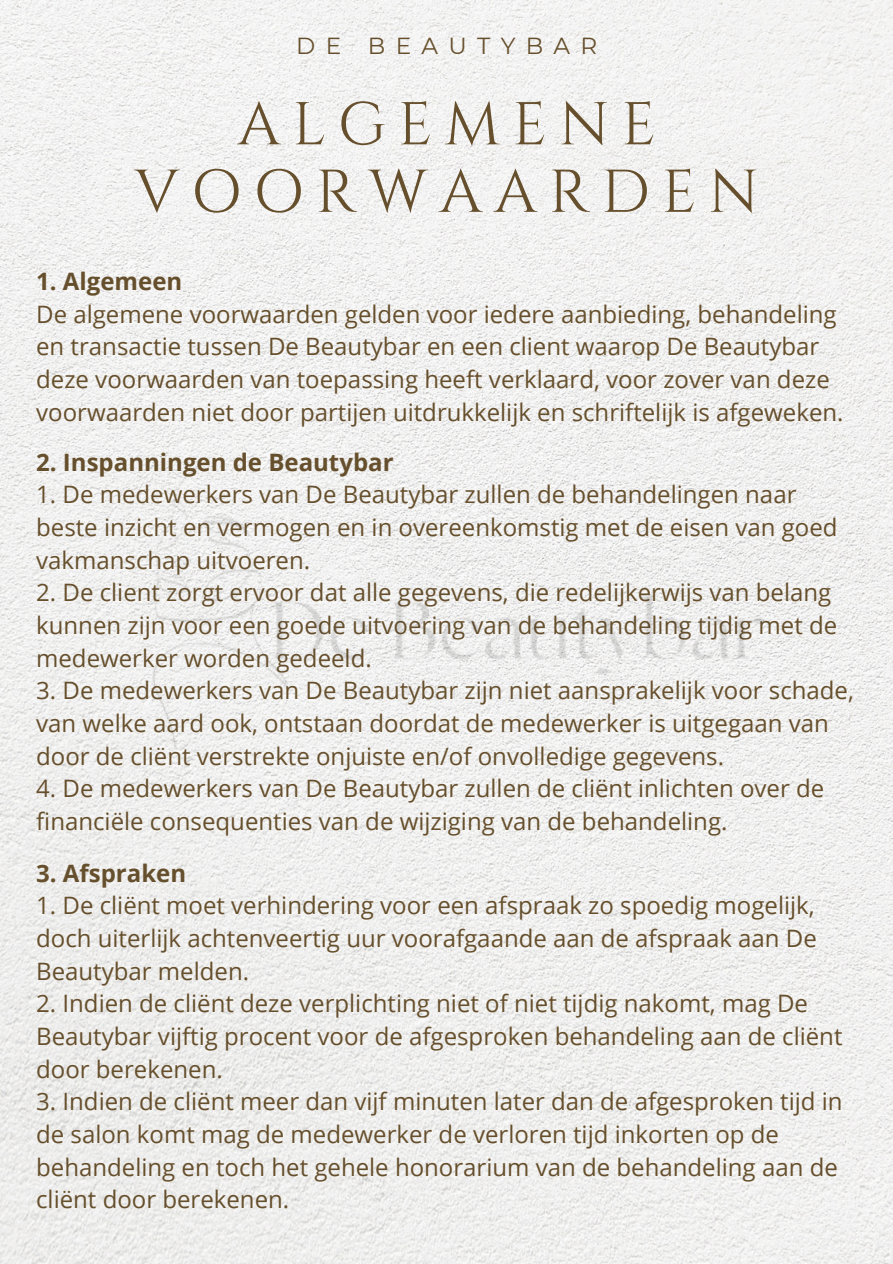
<style>
.page{position:relative;width:893px;height:1264px;background:#fff}
.page>*{position:absolute;margin:0;border:0;box-sizing:border-box;transform-origin:0 0}
.t1{font:60.3px/67.5px "Cinzel";letter-spacing:.195em;color:#664f2c;text-align:center}
.t2{font:24px/32.7px "Open Sans";color:#664f2c}
.t3{font:700 24px "Open Sans";color:#664f2c}
.t4{font:23.25px "Montserrat";letter-spacing:.445em;color:#664f2c}
</style>
<div class="page">
<img style="left:0;top:0;width:892px;height:1263px">
<img style="left:86px;top:271px;width:720px;height:720px">
<p class="t4" style="left:296px;top:32px;width:302px">DE BEAUTYBAR</p>
<p class="t1" style="left:134px;top:92px;width:625px">ALGEMENE<br>VOORWAARDEN</p>
<p class="t3" style="left:36px;top:264px;width:148px">1. Algemeen</p>
<p class="t2" style="left:36px;top:297px;width:808px">De algemene voorwaarden gelden voor iedere aanbieding, behandeling en transactie tussen De Beautybar en een client waarop De Beautybar deze voorwaarden van toepassing heeft verklaard, voor zover van deze voorwaarden niet door partijen uitdrukkelijk en schriftelijk is afgeweken.</p>
<p class="t3" style="left:36px;top:445px;width:359px">2. Inspanningen de Beautybar</p>
<p class="t2" style="left:36px;top:478px;width:802px">1. De medewerkers van De Beautybar zullen de behandelingen naar beste inzicht en vermogen en in overeenkomstig met de eisen van goed vakmanschap uitvoeren.</p>
<p class="t2" style="left:36px;top:575px;width:802px">2. De client zorgt ervoor dat alle gegevens, die redelijkerwijs van belang kunnen zijn voor een goede uitvoering van de behandeling tijdig met de medewerker worden gedeeld.</p>
<p class="t2" style="left:36px;top:673px;width:819px">3. De medewerkers van De Beautybar zijn niet aansprakelijk voor schade, van welke aard ook, ontstaan doordat de medewerker is uitgegaan van door de cliënt verstrekte onjuiste en/of onvolledige gegevens.</p>
<p class="t2" style="left:36px;top:771px;width:789px">4. De medewerkers van De Beautybar zullen de cliënt inlichten over de financiële consequenties van de wijziging van de behandeling.</p>
<p class="t3" style="left:36px;top:856px;width:151px">3. Afspraken</p>
<p class="t2" style="left:36px;top:888px;width:782px;text-align:justify">1. De cliënt moet verhindering voor een afspraak zo spoedig mogelijk, doch uiterlijk achtenveertig uur voorafgaande aan de afspraak aan De Beautybar melden.</p>
<p class="t2" style="left:36px;top:986px;width:807px">2. Indien de cliënt deze verplichting niet of niet tijdig nakomt, mag De<br>Beautybar vijftig procent voor de afgesproken behandeling aan de cliënt door berekenen.</p>
<p class="t2" style="left:36px;top:1084px;width:807px">3. Indien de cliënt meer dan vijf minuten later dan de afgesproken tijd in de salon komt mag de medewerker de verloren tijd inkorten op de behandeling en toch het gehele honorarium van de behandeling aan de cliënt door berekenen.</p>
</div>
